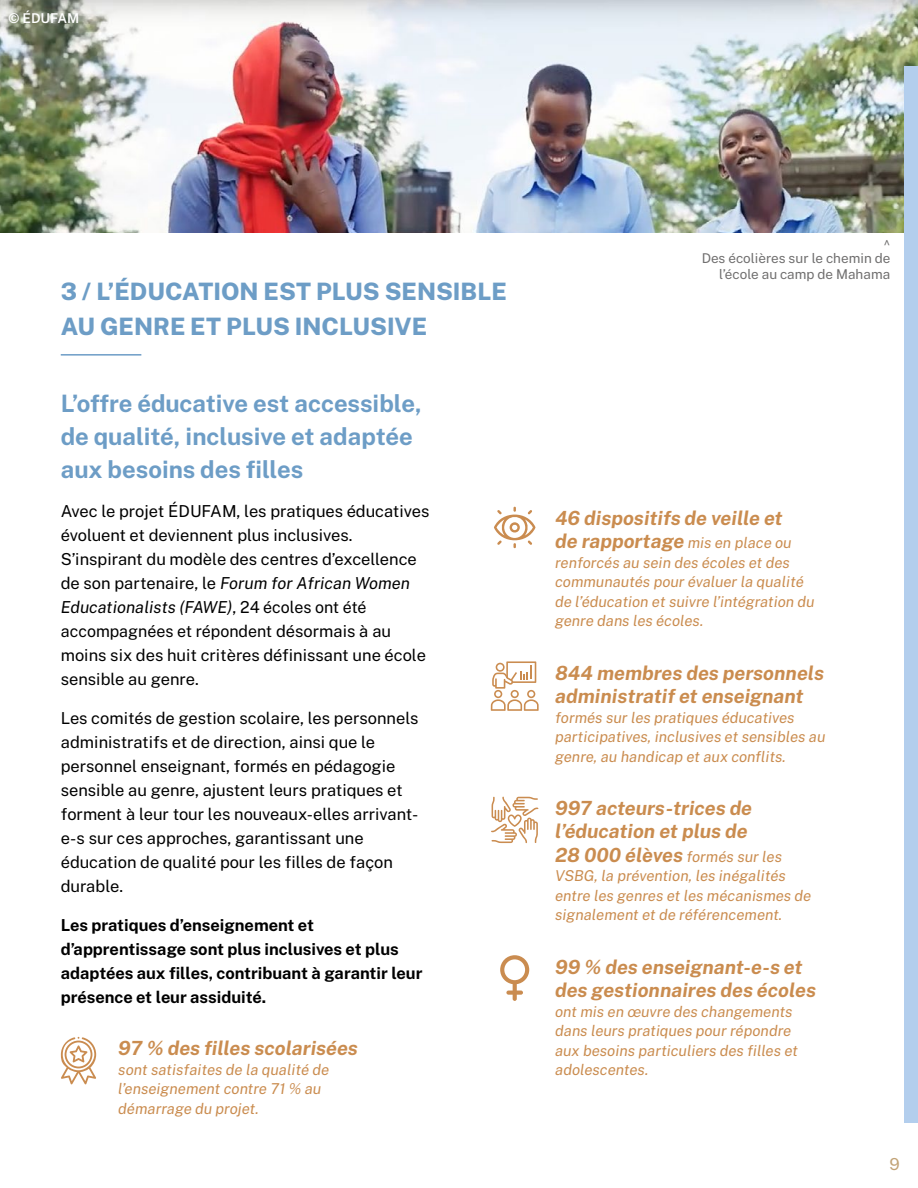
<style>
.page{position:relative;width:918px;height:1188px;background:#fff}
.page>*{position:absolute;margin:0;border:0;box-sizing:border-box;transform-origin:0 0}
.t1{font:700 24px/33px "Public Sans";color:#6d9dc6}
.t2{font:800 24px/34.5px "Public Sans";color:#6d9dc6}
.t3{font:italic 700 19.5px/23.4px "Public Sans";color:#ca8c4f}
.t4{font:16.5px/24px "Public Sans";color:#000}
.t5{font:700 16.5px/24px "Public Sans";color:#000}
.t6{font:16.5px "Public Sans";color:#c2a376}
.t7{font:italic 15px/19.5px "Public Sans";color:#ca8c4f}
.t8{font:13.5px/16.2px "Public Sans";color:#706f6f;text-align:right}
.t9{font:600 13.5px "Public Sans";color:#fff}
.s1{font-style:italic}
.s2{font-weight:400;font-size:15px}
.s3{font-weight:700;font-size:19.5px}
</style>
<div class="page">
<hr style="left:61px;top:354px;width:80px;height:2px;background:#6d9dc6">
<img style="left:0;top:0;width:918px;height:232px">
<svg style="left:61px;top:1037px;width:35px;height:47px"></svg>
<svg style="left:500px;top:955px;width:29px;height:46px"></svg>
<svg style="left:491px;top:797px;width:48px;height:46px"></svg>
<svg style="left:494px;top:507px;width:42px;height:41px"></svg>
<svg style="left:491px;top:661px;width:48px;height:50px"></svg>
<div style="left:904px;top:66px;width:14px;height:1056px;background:#b3ceed"></div>
<p class="t9" style="left:8px;top:9px;width:73px">© ÉDUFAM</p>
<h1 class="t2" style="left:61px;top:273px;width:448px">3 / L’ÉDUCATION EST PLUS SENSIBLE<br>AU GENRE ET PLUS INCLUSIVE</h1>
<h1 class="t1" style="left:61px;top:385px;width:363px">L’offre éducative est accessible, de qualité, inclusive et adaptée aux besoins des filles</h1>
<p class="t4" style="left:61px;top:498px;width:370px">Avec le projet ÉDUFAM, les pratiques éducatives évoluent et deviennent plus inclusives.<br>S’inspirant du modèle des centres d’excellence de son partenaire, le <span class="s1">Forum for African Women Educationalists (FAWE)</span>, 24 écoles ont été accompagnées et répondent désormais à au moins six des huit critères définissant une école sensible au genre.</p>
<p class="t4" style="left:61px;top:705px;width:359px">Les comités de gestion scolaire, les personnels administratifs et de direction, ainsi que le personnel enseignant, formés en pédagogie sensible au genre, ajustent leurs pratiques et forment à leur tour les nouveaux-elles arrivant&shy;e-s sur ces approches, garantissant une éducation de qualité pour les filles de façon durable.</p>
<p class="t5" style="left:61px;top:912px;width:363px">Les pratiques d’enseignement et d’apprentissage sont plus inclusives et plus adaptées aux filles, contribuant à garantir leur présence et leur assiduité.</p>
<p class="t3" style="left:118px;top:1036px;width:241px">97 % des filles scolarisées</p>
<p class="t7" style="left:118px;top:1059px;width:213px">sont satisfaites de la qualité de l’enseignement contre 71 % au démarrage du projet.</p>
<p class="t8" style="left:702px;top:233px;width:190px">^<br>Des écolières sur le chemin de l’école au camp de Mahama</p>
<p class="t3" style="left:555px;top:506px;width:238px">46 dispositifs de veille et de rapportage <span class="s2">mis en place ou</span></p>
<p class="t7" style="left:555px;top:552px;width:261px">renforcés au sein des écoles et des communautés pour évaluer la qualité de l’éducation et suivre l’intégration du genre dans les écoles.</p>
<p class="t3" style="left:555px;top:661px;width:270px">844 membres des personnels administratif et enseignant</p>
<p class="t7" style="left:555px;top:707px;width:272px">formés sur les pratiques éducatives participatives, inclusives et sensibles au genre, au handicap et aux conflits.</p>
<p class="t3" style="left:555px;top:796px;width:199px">997 acteurs-trices de l’éducation et plus de</p>
<p class="t7" style="left:555px;top:846px;width:258px"><span class="s3">28 000 élèves</span> formés sur les VSBG, la prévention, les inégalités entre les genres et les mécanismes de signalement et de référencement.</p>
<p class="t3" style="left:555px;top:954px;width:262px">99 % des enseignant-e-s et des gestionnaires des écoles</p>
<p class="t7" style="left:555px;top:1001px;width:244px">ont mis en œuvre des changements dans leurs pratiques pour répondre aux besoins particuliers des filles et adolescentes.</p>
<p class="t6" style="left:890px;top:1152px;width:12px">9</p>
</div>
